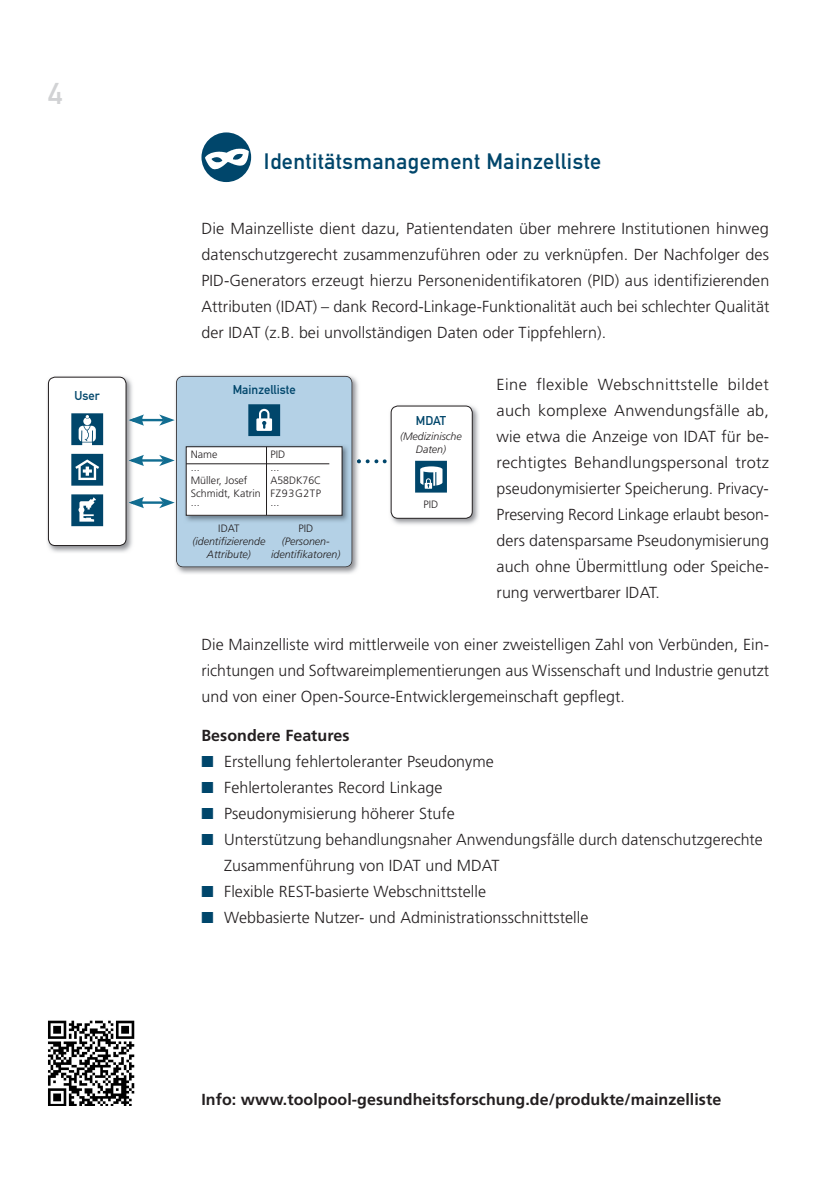
<style>
.page{position:relative;width:840px;height:1191px;background:#fff}
.page>*{position:absolute;margin:0;border:0;box-sizing:border-box;transform-origin:0 0}
.t1{font:29.6px "DIN Mittelschrift";color:#d1d2d4}
.t2{font:22px "DIN Mittelschrift";letter-spacing:.02em;color:#00466b}
.t3{font:300 16px/26px "Frutiger LT Std";letter-spacing:.005em;color:#231f20;text-align:justify}
.t4{font:700 16px "Frutiger LT Std";letter-spacing:.005em;color:#231f20}
.t5{font:12.6px "DIN Mittelschrift";color:#00466b}
.t6{font:italic 300 10.6px/12.8px "Frutiger";color:#231f20;text-align:center}
.t7{font:300 10.6px/12.8px "Frutiger";color:#231f20}
.s1{color:#00466b}
</style>
<div class="page">
<img style="left:201px;top:132px;width:50px;height:50px;border-radius:25px">
<img style="left:176px;top:375px;width:182px;height:199px">
<hr style="left:140px;top:419px;width:23px;height:2px;background:#116d91">
<hr style="left:140px;top:459px;width:23px;height:2px;background:#116d91">
<hr style="left:140px;top:501px;width:23px;height:3px;background:#116d91">
<img style="left:47px;top:376px;width:86px;height:177px">
<svg style="left:128px;top:414px;width:16px;height:12px"></svg>
<svg style="left:128px;top:455px;width:16px;height:11px"></svg>
<svg style="left:128px;top:497px;width:16px;height:11px"></svg>
<div style="left:48px;top:377px;width:78px;height:168px;background:#fff;border-radius:7px"></div>
<svg style="left:71px;top:413px;width:32px;height:32px"></svg>
<svg style="left:71px;top:454px;width:32px;height:31px"></svg>
<svg style="left:71px;top:494px;width:32px;height:32px"></svg>
<div style="left:48px;top:377px;width:78px;height:169px;border:1px solid #231f20;border-radius:7px"></div>
<svg style="left:159px;top:376px;width:227px;height:191px"></svg>
<img style="left:390px;top:405px;width:89px;height:120px">
<div style="left:391px;top:406px;width:81px;height:112px;background:#fff;border-radius:7px"></div>
<svg style="left:415px;top:461px;width:31px;height:31px"></svg>
<div style="left:390px;top:405px;width:82px;height:113px;border:1px solid #231f20;border-radius:7px"></div>
<img style="left:48px;top:1020px;width:87px;height:85px">
<h1 class="t1" style="left:48px;top:76px;width:16px">4</h1>
<p class="t5" style="left:75px;top:388px;width:27px">User</p>
<h2 class="t2" style="left:264px;top:148px;width:338px">Identitätsmanagement Mainzelliste</h2>
<p class="t3" style="left:201px;top:216px;width:569px">Die Mainzelliste dient dazu, Patientendaten über mehrere Institutionen hinweg datenschutzgerecht zusammenzuführen oder zu verknüpfen. Der Nachfolger des PID-Generators erzeugt hierzu Personenidentifikatoren (PID) aus identifizierenden Attributen (IDAT) – dank Record-Linkage-Funktionalität auch bei schlechter Qualität der IDAT (z.B. bei unvollständigen Daten oder Tippfehlern).</p>
<p class="t3" style="left:496px;top:372px;width:274px">Eine flexible Webschnittstelle bildet auch komplexe Anwendungsfälle ab, wie etwa die Anzeige von IDAT für be&shy;rechtigtes Behandlungspersonal trotz pseudonymisierter Speicherung. Privacy-Preserving Record Linkage erlaubt beson&shy;ders datensparsame Pseudonymisierung auch ohne Übermittlung oder Speiche&shy;rung verwertbarer IDAT.</p>
<p class="t3" style="left:201px;top:632px;width:568px">Die Mainzelliste wird mittlerweile von einer zweistelligen Zahl von Verbünden, Ein&shy;richtungen und Softwareimplementierungen aus Wissenschaft und Industrie genutzt und von einer Open-Source-Entwicklergemeinschaft gepflegt.</p>
<p class="t4" style="left:201px;top:726px;width:149px">Besondere Features</p>
<p class="t3" style="left:201px;top:749px;width:294px"><span class="s1">■</span> Erstellung fehlertoleranter Pseudonyme</p>
<p class="t3" style="left:201px;top:775px;width:242px"><span class="s1">■</span> Fehlertolerantes Record Linkage</p>
<p class="t3" style="left:201px;top:801px;width:255px"><span class="s1">■</span> Pseudonymisierung höherer Stufe</p>
<p class="t3" style="left:224px;top:827px;width:540px;text-indent:-23px"><span class="s1">■</span> Unterstützung behandlungsnaher Anwendungsfälle durch datenschutzgerechte<br>Zusammenführung von IDAT und MDAT</p>
<p class="t3" style="left:201px;top:879px;width:286px"><span class="s1">■</span> Flexible REST-basierte Webschnittstelle</p>
<p class="t3" style="left:201px;top:905px;width:388px"><span class="s1">■</span> Webbasierte Nutzer- und Administrationsschnittstelle</p>
<p class="t5" style="left:232px;top:382px;width:64px">Mainzelliste</p>
<p class="t5" style="left:415px;top:413px;width:32px">MDAT</p>
<p class="t6" style="left:400px;top:430px;width:63px">(Medizinische<br>Daten)</p>
<p class="t7" style="left:191px;top:448px;width:71px">Name<br>...<br>Müller, Josef<br>Schmidt, Katrin</p>
<p class="t7" style="left:191px;top:496px;width:10px">...</p>
<p class="t7" style="left:218px;top:522px;width:23px">IDAT</p>
<p class="t6" style="left:192px;top:535px;width:74px">(identifizierende<br>Attribute)</p>
<p class="t7" style="left:270px;top:448px;width:52px">PID<br>...<br>A58DK76C<br>FZ93G2TP</p>
<p class="t7" style="left:270px;top:496px;width:10px">...</p>
<p class="t7" style="left:298px;top:522px;width:16px">PID</p>
<p class="t6" style="left:271px;top:535px;width:71px">(Personen&shy;identifikatoren)</p>
<p class="t7" style="left:423px;top:498px;width:16px">PID</p>
<p class="t4" style="left:201px;top:1090px;width:521px">Info: www.toolpool-gesundheitsforschung.de/produkte/mainzelliste</p>
</div>
